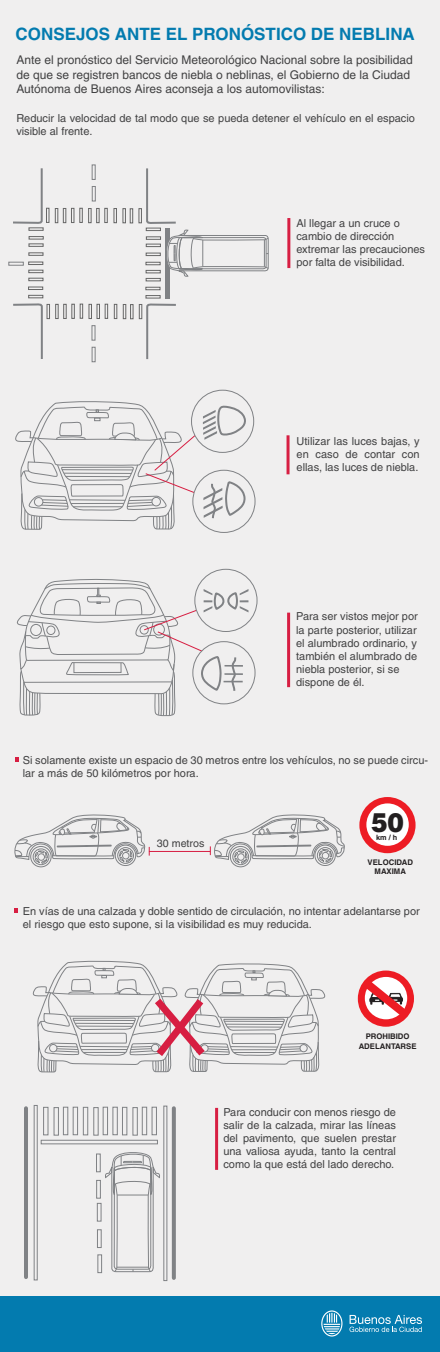
<style>
.page{position:relative;width:440px;height:1352px;background:#fff}
.page>*{position:absolute;margin:0;border:0;box-sizing:border-box;transform-origin:0 0}
.t1{font:900 26.6px "Helvetica";color:#231f20;scale:.93 1}
.t2{font:700 17px "Helvetica";color:#037baf}
.t3{font:12px/14.4px "Helvetica";color:#414142}
.t4{font:11px/13.2px "Helvetica";color:#414142}
.t5{font:10.7px "Helvetica";color:#414142}
.t6{font:700 7.7px/9.3px "Helvetica";color:#231f20;text-align:center}
.t7{font:700 7.3px "Helvetica";color:#231f20}
</style>
<div class="page">
<div style="left:0;top:0;width:440px;height:1351px;background:#f0efef"></div>
<div style="left:359px;top:797px;width:57px;height:56px;background:#ed1c24;border-radius:50%"></div>
<div style="left:366px;top:803px;width:43px;height:42px;background:#fff;border-radius:50%"></div>
<div style="left:114px;top:845px;width:21px;height:20px;background:#8a8b8e;border-radius:50%"></div>
<div style="left:30px;top:846px;width:22px;height:21px;border:1px solid #808285;border-radius:50%"></div>
<div style="left:33px;top:848px;width:16px;height:17px;border:1px solid #808285;border-radius:50%"></div>
<div style="left:115px;top:844px;width:21px;height:21px;border:1px solid #808285;border-radius:50%"></div>
<div style="left:314px;top:845px;width:21px;height:20px;background:#9fa0a2;border-radius:50%"></div>
<div style="left:230px;top:846px;width:21px;height:21px;border:1px solid #808285;border-radius:50%"></div>
<div style="left:232px;top:848px;width:17px;height:17px;border:1px solid #808285;border-radius:50%"></div>
<div style="left:314px;top:844px;width:22px;height:21px;border:1px solid #808285;border-radius:50%"></div>
<hr style="left:149px;top:851px;width:61px;height:1px;background:#d71e42">
<svg style="left:14px;top:814px;width:136px;height:49px"></svg>
<svg style="left:210px;top:814px;width:135px;height:49px"></svg>
<div style="left:91px;top:325px;width:5px;height:16px;border:1px solid #808285"></div>
<div style="left:139px;top:304px;width:3px;height:15px;border:1px solid #676767"></div>
<div style="left:92px;top:347px;width:4px;height:15px;border:1px solid #808285"></div>
<div style="left:130px;top:304px;width:4px;height:15px;border:1px solid #676767"></div>
<div style="left:123px;top:304px;width:3px;height:15px;border:1px solid #676767"></div>
<div style="left:114px;top:304px;width:3px;height:15px;border:1px solid #676767"></div>
<div style="left:105px;top:304px;width:3px;height:15px;border:1px solid #676767"></div>
<div style="left:96px;top:304px;width:4px;height:15px;border:1px solid #676767"></div>
<div style="left:88px;top:304px;width:4px;height:15px;border:1px solid #676767"></div>
<div style="left:80px;top:303px;width:3px;height:16px;border:1px solid #676767"></div>
<div style="left:71px;top:304px;width:4px;height:15px;border:1px solid #676767"></div>
<div style="left:63px;top:304px;width:4px;height:15px;border:1px solid #676767"></div>
<div style="left:55px;top:304px;width:4px;height:15px;border:1px solid #676767"></div>
<div style="left:47px;top:304px;width:3px;height:15px;border:1px solid #676767"></div>
<div style="left:138px;top:208px;width:4px;height:15px;border:1px solid #676767"></div>
<div style="left:130px;top:208px;width:3px;height:15px;border:1px solid #676767"></div>
<div style="left:122px;top:208px;width:4px;height:15px;border:1px solid #676767"></div>
<div style="left:113px;top:208px;width:4px;height:15px;border:1px solid #676767"></div>
<div style="left:104px;top:208px;width:4px;height:15px;border:1px solid #676767"></div>
<div style="left:96px;top:208px;width:4px;height:15px;border:1px solid #676767"></div>
<div style="left:88px;top:208px;width:4px;height:15px;border:1px solid #676767"></div>
<div style="left:79px;top:208px;width:4px;height:15px;border:1px solid #676767"></div>
<div style="left:71px;top:208px;width:3px;height:15px;border:1px solid #676767"></div>
<div style="left:63px;top:208px;width:3px;height:15px;border:1px solid #676767"></div>
<div style="left:55px;top:208px;width:3px;height:15px;border:1px solid #676767"></div>
<div style="left:46px;top:208px;width:3px;height:15px;border:1px solid #676767"></div>
<hr style="left:24px;top:1108px;width:4px;height:168px;background:#808285">
<svg style="left:172px;top:1272px;width:4px;height:5px"></svg>
<svg style="left:32px;top:960px;width:294px;height:312px"></svg>
<div style="left:41px;top:1139px;width:117px;height:5px;border:1px solid #808285"></div>
<div style="left:28px;top:227px;width:16px;height:4px;border:1px solid #676767"></div>
<div style="left:29px;top:236px;width:15px;height:3px;border:1px solid #676767"></div>
<div style="left:28px;top:243px;width:16px;height:4px;border:1px solid #676767"></div>
<div style="left:28px;top:252px;width:16px;height:4px;border:1px solid #676767"></div>
<div style="left:28px;top:261px;width:15px;height:4px;border:1px solid #676767"></div>
<div style="left:28px;top:270px;width:15px;height:3px;border:1px solid #676767"></div>
<div style="left:28px;top:278px;width:16px;height:3px;border:1px solid #676767"></div>
<div style="left:28px;top:286px;width:15px;height:4px;border:1px solid #676767"></div>
<div style="left:28px;top:295px;width:15px;height:3px;border:1px solid #676767"></div>
<div style="left:146px;top:278px;width:15px;height:3px;border:1px solid #676767"></div>
<div style="left:145px;top:287px;width:16px;height:3px;border:1px solid #676767"></div>
<div style="left:145px;top:295px;width:16px;height:3px;border:1px solid #676767"></div>
<div style="left:92px;top:164px;width:4px;height:16px;border:1px solid #808285"></div>
<div style="left:92px;top:186px;width:4px;height:15px;border:1px solid #808285"></div>
<div style="left:8px;top:262px;width:16px;height:4px;border:1px solid #808285"></div>
<div style="left:165px;top:228px;width:5px;height:70px;background:#808285"></div>
<div style="left:54px;top:1107px;width:5px;height:28px;border:1px solid #808285"></div>
<div style="left:63px;top:1106px;width:5px;height:29px;border:1px solid #808285"></div>
<div style="left:73px;top:1106px;width:5px;height:29px;border:1px solid #808285"></div>
<div style="left:83px;top:1106px;width:5px;height:29px;border:1px solid #808285"></div>
<div style="left:93px;top:1107px;width:6px;height:28px;border:1px solid #808285"></div>
<div style="left:103px;top:1106px;width:5px;height:29px;border:1px solid #808285"></div>
<div style="left:112px;top:1106px;width:6px;height:29px;border:1px solid #808285"></div>
<div style="left:122px;top:1106px;width:5px;height:29px;border:1px solid #808285"></div>
<div style="left:132px;top:1107px;width:6px;height:28px;border:1px solid #808285"></div>
<div style="left:142px;top:1106px;width:5px;height:29px;border:1px solid #808285"></div>
<div style="left:152px;top:1106px;width:5px;height:29px;border:1px solid #808285"></div>
<div style="left:97px;top:1254px;width:5px;height:18px;border:1px solid #808285"></div>
<svg style="left:15px;top:758px;width:4px;height:4px"></svg>
<svg style="left:14px;top:908px;width:4px;height:4px"></svg>
<hr style="left:287px;top:218px;width:3px;height:50px;background:#d71e42">
<hr style="left:286px;top:435px;width:3px;height:39px;background:#d71e42">
<hr style="left:287px;top:612px;width:3px;height:75px;background:#d71e42">
<hr style="left:215px;top:1107px;width:3px;height:62px;background:#d71e42">
<div style="left:34px;top:1104px;width:4px;height:176px;border:1px solid #808285"></div>
<div style="left:163px;top:1105px;width:4px;height:175px;border:1px solid #808285"></div>
<svg style="left:13px;top:168px;width:30px;height:56px"></svg>
<svg style="left:13px;top:303px;width:30px;height:56px"></svg>
<svg style="left:146px;top:303px;width:30px;height:57px"></svg>
<svg style="left:145px;top:168px;width:124px;height:110px"></svg>
<div style="left:358px;top:970px;width:56px;height:56px;background:#ed1c24;border-radius:50%"></div>
<svg style="left:365px;top:976px;width:42px;height:43px"></svg>
<svg style="left:365px;top:980px;width:41px;height:36px"></svg>
<svg style="left:15px;top:401px;width:233px;height:316px"></svg>
<div style="left:0;top:1295px;width:440px;height:56px;background:#037baf"></div>
<svg style="left:349px;top:1314px;width:73px;height:17px"></svg>
<svg style="left:321px;top:1310px;width:21px;height:26px"></svg>
<h2 class="t2" style="left:16px;top:24px;width:401px">CONSEJOS ANTE EL PRONÓSTICO DE NEBLINA</h2>
<p class="t3" style="left:16px;top:53px;width:398px">Ante el pronóstico del Servicio Meteorológico Nacional sobre la posibilidad de que se registren bancos de niebla o neblinas, el Gobierno de la Ciudad<br>Autónoma de Buenos Aires aconseja a los automovilistas:</p>
<p class="t4" style="left:16px;top:112px;width:400px">Reducir la velocidad de tal modo que se pueda detener el vehículo en el espacio visible al frente.</p>
<p class="t4" style="left:296px;top:216px;width:130px">Al llegar a un cruce o cambio de dirección extremar las precauciones por falta de visibilidad.</p>
<p class="t4" style="left:297px;top:434px;width:125px;text-align:justify">Utilizar las luces bajas, y en caso de contar con ellas, las luces de niebla.</p>
<p class="t4" style="left:296px;top:610px;width:123px">Para ser vistos mejor por la parte posterior, utilizar el alumbrado ordinario, y también el alumbrado de niebla posterior, si se dispone de él.</p>
<p class="t4" style="left:23px;top:753px;width:407px">Si solamente existe un espacio de 30 metros entre los vehículos, no se puede circu&shy;lar a más de 50 kilómetros por hora.</p>
<p class="t5" style="left:157px;top:837px;width:49px">30 metros</p>
<h1 class="t1" style="left:371px;top:805px;width:37px">50</h1>
<p class="t7" style="left:376px;top:833px;width:23px">km / h</p>
<p class="t6" style="left:368px;top:857px;width:47px">VELOCIDAD<br>MAXIMA</p>
<p class="t4" style="left:23px;top:904px;width:398px">En vías de una calzada y doble sentido de circulación, no intentar adelantarse por el riesgo que esto supone, si la visibilidad es muy reducida.</p>
<p class="t6" style="left:359px;top:1031px;width:59px">PROHIBIDO<br>ADELANTARSE</p>
<p class="t4" style="left:223px;top:1104px;width:174px;text-align:justify">Para conducir con menos riesgo de salir de la calzada, mirar las líneas del pavimento, que suelen prestar una valiosa ayuda, tanto la central como la que está del lado derecho.</p>
</div>
